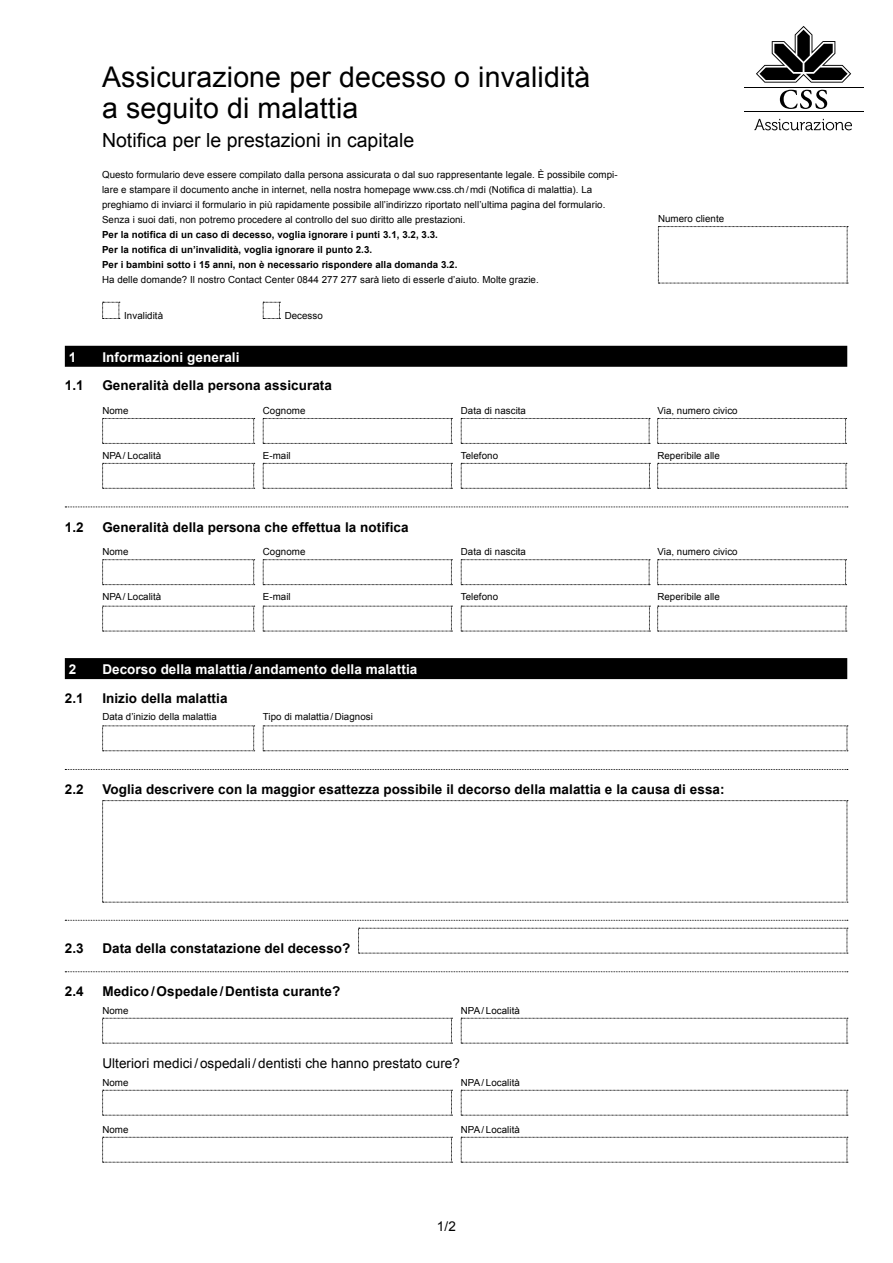
<style>
.page{position:relative;width:893px;height:1263px;background:#fff}
.page>*{position:absolute;margin:0;border:0;box-sizing:border-box;transform-origin:0 0}
.t1{font:28.5px/31.5px "Arial";letter-spacing:.005em;color:#000}
.t2{font:19.5px "Arial";color:#000}
.t3{font:700 13.5px "Arial";letter-spacing:.005em;color:#000}
.t4{font:700 13.5px "Arial";letter-spacing:.005em;color:#fff}
.t5{font:13.5px "Arial";letter-spacing:.005em;color:#000}
.t6{font:9.75px/15px "Arial";letter-spacing:.005em;color:#000}
.t7{font:700 9.75px/15px "Arial";letter-spacing:.005em;color:#000}
</style>
<div class="page">
<div style="left:65px;top:346px;width:782px;height:21px;background:#000"></div>
<svg style="left:65px;top:506px;width:783px;height:1px"></svg>
<div style="left:65px;top:658px;width:782px;height:21px;background:#000"></div>
<svg style="left:65px;top:769px;width:783px;height:1px"></svg>
<svg style="left:65px;top:920px;width:783px;height:1px"></svg>
<svg style="left:65px;top:971px;width:783px;height:1px"></svg>
<svg style="left:102px;top:302px;width:18px;height:17px"></svg>
<svg style="left:263px;top:302px;width:17px;height:17px"></svg>
<svg style="left:102px;top:418px;width:153px;height:26px"></svg>
<svg style="left:263px;top:418px;width:189px;height:26px"></svg>
<svg style="left:461px;top:418px;width:189px;height:26px"></svg>
<svg style="left:657px;top:418px;width:190px;height:26px"></svg>
<svg style="left:102px;top:463px;width:153px;height:26px"></svg>
<svg style="left:263px;top:463px;width:189px;height:26px"></svg>
<svg style="left:461px;top:463px;width:189px;height:26px"></svg>
<svg style="left:657px;top:463px;width:190px;height:26px"></svg>
<svg style="left:102px;top:559px;width:153px;height:26px"></svg>
<svg style="left:263px;top:559px;width:189px;height:26px"></svg>
<svg style="left:461px;top:559px;width:189px;height:26px"></svg>
<svg style="left:657px;top:559px;width:190px;height:26px"></svg>
<svg style="left:102px;top:606px;width:153px;height:26px"></svg>
<svg style="left:263px;top:606px;width:189px;height:26px"></svg>
<svg style="left:461px;top:606px;width:189px;height:26px"></svg>
<svg style="left:657px;top:606px;width:190px;height:26px"></svg>
<svg style="left:102px;top:726px;width:153px;height:25px"></svg>
<svg style="left:263px;top:726px;width:585px;height:25px"></svg>
<svg style="left:102px;top:800px;width:746px;height:103px"></svg>
<svg style="left:358px;top:928px;width:490px;height:26px"></svg>
<svg style="left:102px;top:1018px;width:350px;height:26px"></svg>
<svg style="left:461px;top:1018px;width:387px;height:26px"></svg>
<svg style="left:102px;top:1090px;width:350px;height:26px"></svg>
<svg style="left:461px;top:1090px;width:387px;height:26px"></svg>
<svg style="left:102px;top:1137px;width:350px;height:26px"></svg>
<svg style="left:461px;top:1137px;width:387px;height:26px"></svg>
<svg style="left:658px;top:226px;width:190px;height:58px"></svg>
<hr style="left:744px;top:111px;width:119px;height:1px;background:#000">
<hr style="left:744px;top:87px;width:119px;height:1px;background:#000">
<svg style="left:756px;top:26px;width:95px;height:57px"></svg>
<svg style="left:780px;top:90px;width:47px;height:19px"></svg>
<svg style="left:754px;top:119px;width:98px;height:11px"></svg>
<h1 class="t1" style="left:102px;top:61px;width:490px">Assicurazione per decesso o invalidità a seguito di malattia</h1>
<h2 class="t2" style="left:102px;top:127px;width:314px">Notifica per le prestazioni in capitale</h2>
<p class="t6" style="left:102px;top:167px;width:517px">Questo formulario deve essere compilato dalla persona assicurata o dal suo rappresentante legale. È possibile compi&shy;lare e stampare il documento anche in internet, nella nostra homepage www.css.ch /mdi (Notifica di malattia). La preghiamo di inviarci il formulario in più rapidamente possibile all’indirizzo riportato nell’ultima pagina del formulario.<br>Senza i suoi dati, non potremo procedere al controllo del suo diritto alle prestazioni.</p>
<p class="t7" style="left:102px;top:227px;width:357px">Per la notifica di un caso di decesso, voglia ignorare i punti 3.1, 3.2, 3.3.<br>Per la notifica di un’invalidità, voglia ignorare il punto 2.3.<br>Per i bambini sotto i 15 anni, non è necessario rispondere alla domanda 3.2.</p>
<p class="t6" style="left:102px;top:272px;width:438px">Ha delle domande? Il nostro Contact Center 0844 277 277 sarà lieto di esserle d’aiuto. Molte grazie.</p>
<p class="t6" style="left:124px;top:308px;width:40px">Invalidità</p>
<p class="t6" style="left:285px;top:308px;width:40px">Decesso</p>
<p class="t6" style="left:658px;top:211px;width:68px">Numero cliente</p>
<h3 class="t4" style="left:69px;top:348px;width:9px">1</h3>
<h3 class="t4" style="left:102px;top:348px;width:139px">Informazioni generali</h3>
<h3 class="t3" style="left:65px;top:376px;width:20px">1.1</h3>
<h3 class="t3" style="left:102px;top:376px;width:231px">Generalità della persona assicurata</h3>
<p class="t6" style="left:102px;top:403px;width:28px">Nome</p>
<p class="t6" style="left:263px;top:403px;width:44px">Cognome</p>
<p class="t6" style="left:461px;top:403px;width:67px">Data di nascita</p>
<p class="t6" style="left:657px;top:403px;width:82px">Via, numero civico</p>
<p class="t6" style="left:102px;top:448px;width:60px">NPA/ Località</p>
<p class="t6" style="left:263px;top:448px;width:29px">E-mail</p>
<p class="t6" style="left:461px;top:448px;width:39px">Telefono</p>
<p class="t6" style="left:657px;top:448px;width:64px">Reperibile alle</p>
<h3 class="t3" style="left:65px;top:518px;width:20px">1.2</h3>
<h3 class="t3" style="left:102px;top:518px;width:308px">Generalità della persona che effettua la notifica</h3>
<p class="t6" style="left:102px;top:544px;width:28px">Nome</p>
<p class="t6" style="left:263px;top:544px;width:44px">Cognome</p>
<p class="t6" style="left:461px;top:544px;width:67px">Data di nascita</p>
<p class="t6" style="left:657px;top:544px;width:82px">Via, numero civico</p>
<p class="t6" style="left:102px;top:589px;width:60px">NPA/ Località</p>
<p class="t6" style="left:263px;top:589px;width:29px">E-mail</p>
<p class="t6" style="left:461px;top:589px;width:39px">Telefono</p>
<p class="t6" style="left:657px;top:589px;width:64px">Reperibile alle</p>
<h3 class="t4" style="left:69px;top:660px;width:9px">2</h3>
<h3 class="t4" style="left:102px;top:660px;width:316px">Decorso della malattia/andamento della malattia</h3>
<h3 class="t3" style="left:65px;top:689px;width:20px">2.1</h3>
<h3 class="t3" style="left:102px;top:689px;width:127px">Inizio della malattia</h3>
<p class="t6" style="left:102px;top:709px;width:116px">Data d’inizio della malattia</p>
<p class="t6" style="left:263px;top:709px;width:112px">Tipo di malattia/Diagnosi</p>
<h3 class="t3" style="left:65px;top:780px;width:20px">2.2</h3>
<h3 class="t3" style="left:102px;top:780px;width:624px">Voglia descrivere con la maggior esattezza possibile il decorso della malattia e la causa di essa:</h3>
<h3 class="t3" style="left:65px;top:940px;width:20px">2.3</h3>
<h3 class="t3" style="left:102px;top:940px;width:250px">Data della constatazione del decesso?</h3>
<h3 class="t3" style="left:65px;top:983px;width:20px">2.4</h3>
<h3 class="t3" style="left:102px;top:983px;width:239px">Medico/Ospedale/Dentista curante?</h3>
<p class="t6" style="left:102px;top:1003px;width:28px">Nome</p>
<p class="t6" style="left:461px;top:1003px;width:60px">NPA/ Località</p>
<h3 class="t5" style="left:102px;top:1055px;width:359px">Ulteriori medici/ospedali/dentisti che hanno prestato cure?</h3>
<p class="t6" style="left:102px;top:1075px;width:28px">Nome</p>
<p class="t6" style="left:461px;top:1075px;width:60px">NPA/ Località</p>
<p class="t6" style="left:102px;top:1122px;width:28px">Nome</p>
<p class="t6" style="left:461px;top:1122px;width:60px">NPA/ Località</p>
<h3 class="t5" style="left:437px;top:1217px;width:21px">1/2</h3>
</div>
